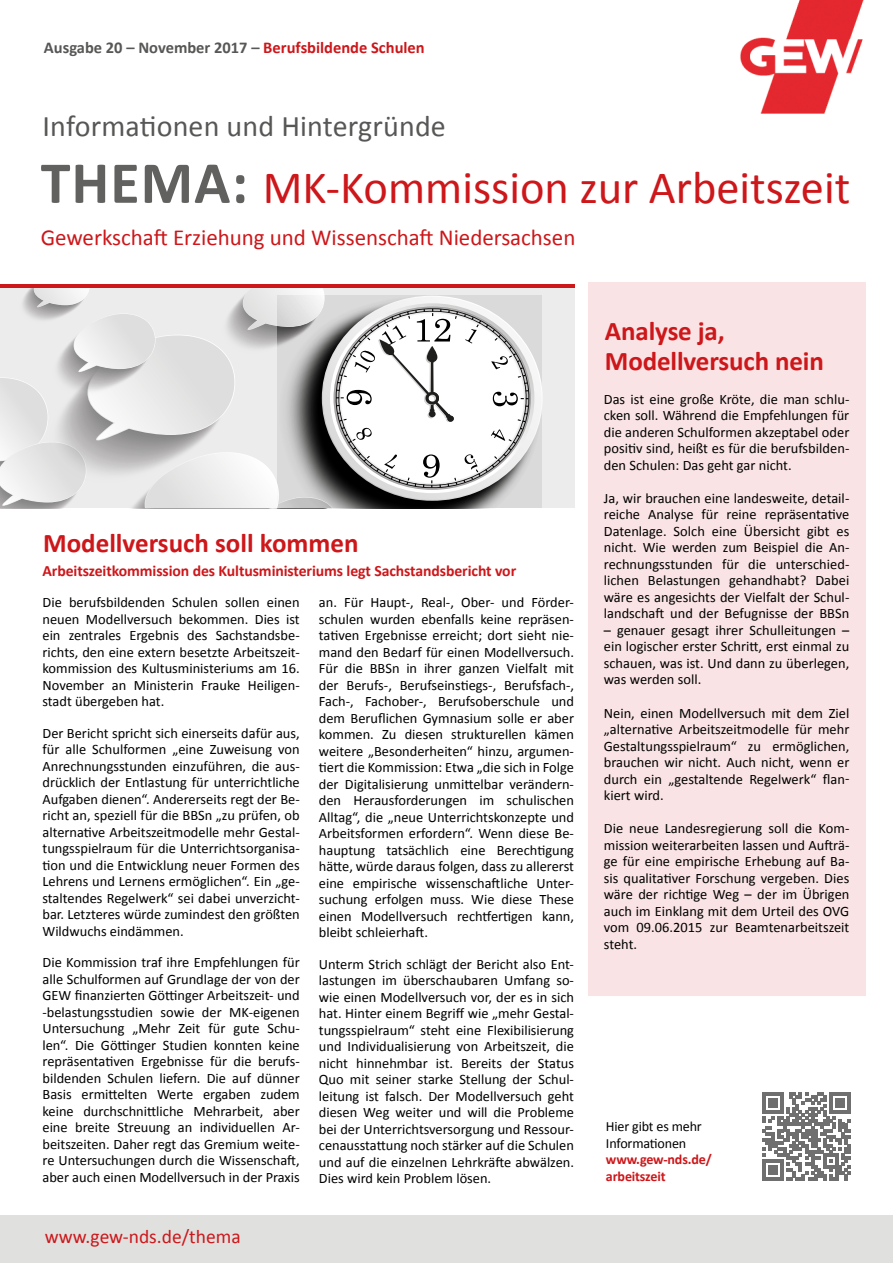
<style>
.page{position:relative;width:893px;height:1263px;background:#fff}
.page>*{position:absolute;margin:0;border:0;box-sizing:border-box;transform-origin:0 0}
.t1{font:46.5px "Calibri";color:#cd171a}
.t2{font:30px "Calibri";letter-spacing:.005em;color:#575756}
.t3{font:700 27px/30px "Calibri";letter-spacing:-.005em;color:#cd171a}
.t4{font:22.95px "Calibri";color:#cd171a}
.t5{font:19.5px "Calibri";color:#cd171a}
.t6{font:700 16.5px "Calibri";color:#575756}
.t7{font:700 15.75px "Calibri";letter-spacing:-.005em;color:#cd171a}
.t8{font:14.4px/16.5px "Calibri";color:#000;text-align:justify}
.t9{font:14.1px/16.5px "Calibri";letter-spacing:-.01em;color:#000}
.t10{font:700 14.1px/16.5px "Calibri";letter-spacing:-.01em;color:#cd171a}
.s1{color:#cd171a}
.s2{font-weight:700;font-size:60px;color:#616160}
</style>
<div class="page">
<div style="left:588px;top:283px;width:278px;height:713px;background:#f9e3e4"></div>
<div style="left:0;top:286px;width:574px;height:222px;background:#ececec"></div>
<svg style="left:0;top:288px;width:541px;height:220px"></svg>
<hr style="left:0;top:284px;width:574px;height:4px;background:#cd171a">
<img style="left:740px;top:0;width:124px;height:114px">
<div style="left:0;top:1215px;width:893px;height:48px;background:#e0e0df"></div>
<svg style="left:762px;top:1092px;width:89px;height:89px"></svg>
<p class="t6" style="left:44px;top:37px;width:382px">Ausgabe 20 – November 2017 – <span class="s1">Berufsbildende Schulen</span></p>
<h2 class="t2" style="left:43px;top:108px;width:405px">Informationen und Hintergründe</h2>
<h1 class="t1" style="left:41px;top:158px;width:811px"><span class="s2">THEMA:</span> MK-Kommission zur Arbeitszeit</h1>
<h3 class="t4" style="left:41px;top:223px;width:536px">Gewerkschaft Erziehung und Wissenschaft Niedersachsen</h3>
<h3 class="t3" style="left:43px;top:527px;width:317px">Modellversuch soll kommen</h3>
<p class="t7" style="left:43px;top:561px;width:475px">Arbeitszeitkommission des Kultusministeriums legt Sachstandsbericht vor</p>
<p class="t8" style="left:43px;top:593px;width:259px">Die berufsbildenden Schulen sollen einen neuen Modellversuch bekommen. Dies ist ein zentrales Ergebnis des Sachstandsbe&shy;richts, den eine extern besetzte Arbeitszeit&shy;kommission des Kultusministeriums am 16.<br>November an Ministerin Frauke Heiligen&shy;stadt übergeben hat.</p>
<p class="t8" style="left:43px;top:724px;width:259px">Der Bericht spricht sich einerseits dafür aus, für alle Schulformen „eine Zuweisung von Anrechnungsstunden einzuführen, die aus&shy;drücklich der Entlastung für unterrichtliche Aufgaben dienen“. Andererseits regt der Be&shy;richt an, speziell für die BBSn „zu prüfen, ob alternative Arbeitszeitmodelle mehr Gestal&shy;tungsspielraum für die Unterrichtsorganisa&shy;tion und die Entwicklung neuer Formen des Lehrens und Lernens ermöglichen“. Ein „ge&shy;staltendes Regelwerk“ sei dabei unverzicht&shy;bar. Letzteres würde zumindest den größten Wildwuchs eindämmen.</p>
<p class="t8" style="left:43px;top:953px;width:259px">Die Kommission traf ihre Empfehlungen für alle Schulformen auf Grundlage der von der GEW finanzierten Göttinger Arbeitszeit- und -belastungsstudien sowie der MK-eigenen Untersuchung „Mehr Zeit für gute Schu&shy;len“. Die Göttinger Studien konnten keine repräsentativen Ergebnisse für die berufs&shy;bildenden Schulen liefern. Die auf dünner Basis ermittelten Werte ergaben zudem keine durchschnittliche Mehrarbeit, aber eine breite Streuung an individuellen Ar&shy;beitszeiten. Daher regt das Gremium weite&shy;re Untersuchungen durch die Wissenschaft, aber auch einen Modellversuch in der Praxis</p>
<h3 class="t5" style="left:45px;top:1224px;width:197px">www.gew-nds.de/thema</h3>
<p class="t8" style="left:319px;top:593px;width:257px">an. Für Haupt-, Real-, Ober- und Förder&shy;schulen wurden ebenfalls keine repräsen&shy;tativen Ergebnisse erreicht; dort sieht nie&shy;mand den Bedarf für einen Modellversuch.<br>Für die BBSn in ihrer ganzen Vielfalt mit der Berufs-, Berufseinstiegs-, Berufsfach-, Fach-, Fachober-, Berufsoberschule und dem Beruflichen Gymnasium solle er aber kommen. Zu diesen strukturellen kämen weitere „Besonderheiten“ hinzu, argumen&shy;tiert die Kommission: Etwa „die sich in Folge der Digitalisierung unmittelbar verändern&shy;den Herausforderungen im schulischen Alltag“, die „neue Unterrichtskonzepte und Arbeitsformen erfordern“. Wenn diese Be&shy;hauptung tatsächlich eine Berechtigung hätte, würde daraus folgen, dass zu allererst eine empirische wissenschaftliche Unter&shy;suchung erfolgen muss. Wie diese These einen Modellversuch rechtfertigen kann, bleibt schleierhaft.</p>
<p class="t8" style="left:319px;top:955px;width:257px">Unterm Strich schlägt der Bericht also Ent&shy;lastungen im überschaubaren Umfang so&shy;wie einen Modellversuch vor, der es in sich hat. Hinter einem Begriff wie „mehr Gestal&shy;tungsspielraum“ steht eine Flexibilisierung und Individualisierung von Arbeitszeit, die nicht hinnehmbar ist. Bereits der Status Quo mit seiner starke Stellung der Schul&shy;leitung ist falsch. Der Modellversuch geht diesen Weg weiter und will die Probleme bei der Unterrichtsversorgung und Ressour&shy;cenausstattung noch stärker auf die Schulen und auf die einzelnen Lehrkräfte abwälzen.<br>Dies wird kein Problem lösen.</p>
<h3 class="t3" style="left:605px;top:315px;width:220px">Analyse ja,<br>Modellversuch nein</h3>
<p class="t8" style="left:604px;top:390px;width:247px">Das ist eine große Kröte, die man schlu&shy;cken soll. Während die Empfehlungen für die anderen Schulformen akzeptabel oder positiv sind, heißt es für die berufsbilden&shy;den Schulen: Das geht gar nicht.</p>
<p class="t8" style="left:604px;top:489px;width:247px">Ja, wir brauchen eine landesweite, detail&shy;reiche Analyse für reine repräsentative Datenlage. Solch eine Übersicht gibt es nicht. Wie werden zum Beispiel die An&shy;rechnungsstunden für die unterschied&shy;lichen Belastungen gehandhabt? Dabei wäre es angesichts der Vielfalt der Schul&shy;landschaft und der Befugnisse der BBSn</p>
<p class="t8" style="left:604px;top:621px;width:247px">– genauer gesagt ihrer Schulleitungen – ein logischer erster Schritt, erst einmal zu schauen, was ist. Und dann zu überlegen, was werden soll.</p>
<p class="t8" style="left:604px;top:704px;width:247px">Nein, einen Modellversuch mit dem Ziel „alternative Arbeitszeitmodelle für mehr Gestaltungsspielraum“ zu ermöglichen, brauchen wir nicht. Auch nicht, wenn er durch ein „gestaltende Regelwerk“ flan&shy;kiert wird.</p>
<p class="t8" style="left:604px;top:819px;width:247px">Die neue Landesregierung soll die Kom&shy;mission weiterarbeiten lassen und Aufträ&shy;ge für eine empirische Erhebung auf Ba&shy;sis qualitativer Forschung vergeben. Dies wäre der richtige Weg – der im Übrigen auch im Einklang mit dem Urteil des OVG vom 09.06.2015 zur Beamtenarbeitszeit steht.</p>
<p class="t9" style="left:606px;top:1118px;width:97px">Hier gibt es mehr<br>Informationen</p>
<p class="t10" style="left:606px;top:1151px;width:107px">www.gew-nds.de/ arbeitszeit</p>
</div>
